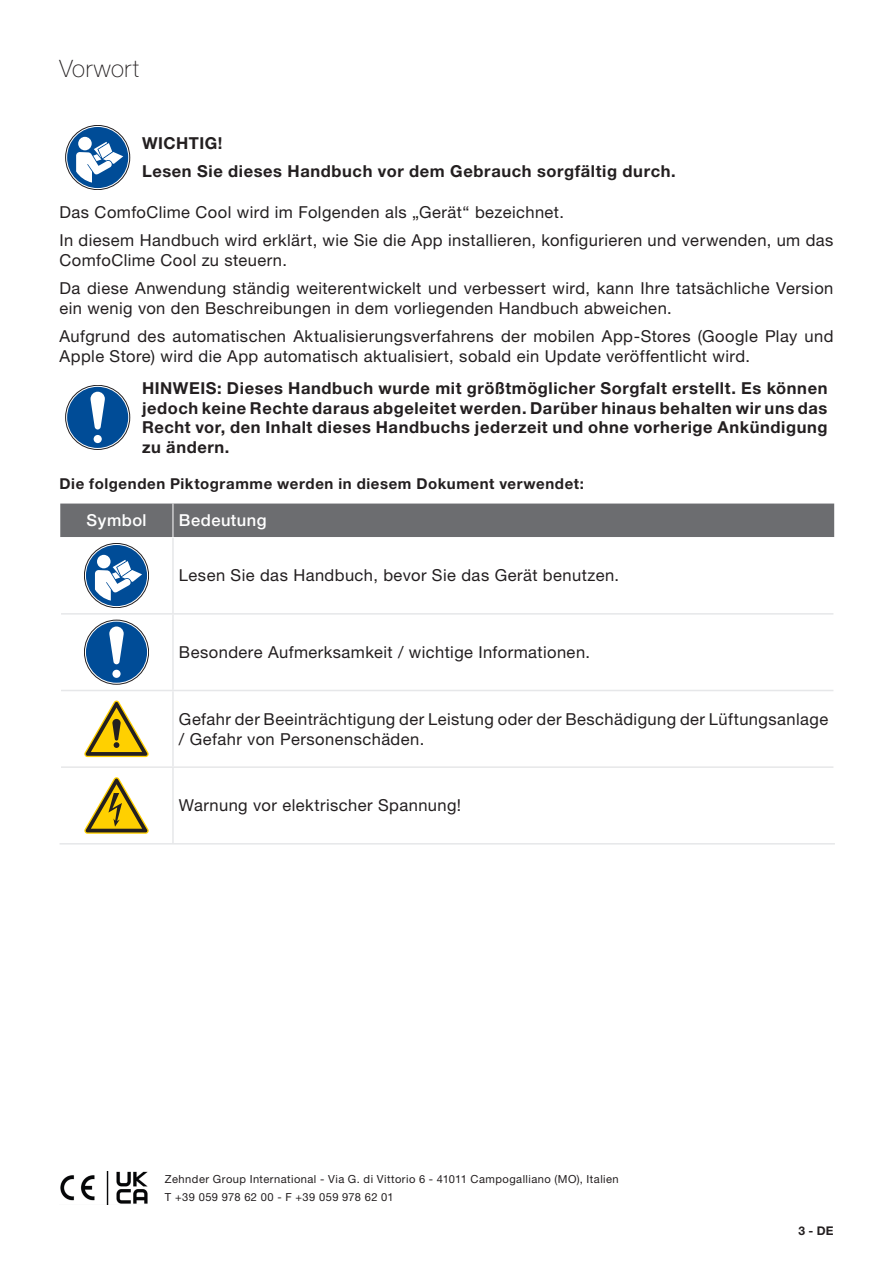
<style>
.page{position:relative;width:893px;height:1263px;background:#fff}
.page>*{position:absolute;margin:0;border:0;box-sizing:border-box;transform-origin:0 0}
.t1{font:100 24px "Helvetica Neue LT Pro";letter-spacing:.025em;color:#231f20}
.t2{font:16.5px/28.2px "Helvetica Neue LT Pro";letter-spacing:.025em;color:#231f20}
.t3{font:700 16.5px/19.5px "Helvetica Neue LT Pro";letter-spacing:.035em;color:#231f20}
.t4{font:500 16.5px "Helvetica Neue LT Pro";letter-spacing:.03em;color:#fff}
.t5{font:700 15px "Helvetica Neue LT Pro";letter-spacing:.04em;color:#231f20}
.t6{font:700 12px "Helvetica Neue LT Pro";color:#231f20}
.t7{font:11.1px/17.5px "Helvetica Neue LT Pro";letter-spacing:.04em;color:#231f20}
</style>
<div class="page">
<svg style="left:66px;top:125px;width:64px;height:65px"></svg>
<div style="left:66px;top:125px;width:64px;height:65px;border:1px solid #231f20;border-radius:50%"></div>
<div style="left:67px;top:127px;width:61px;height:61px;background:#004c97;border-radius:50%"></div>
<svg style="left:76px;top:142px;width:47px;height:41px"></svg>
<div style="left:78px;top:137px;width:14px;height:13px;background:#fff;border-radius:50%"></div>
<svg style="left:66px;top:385px;width:64px;height:64px"></svg>
<div style="left:66px;top:385px;width:64px;height:65px;border:1px solid #231f20;border-radius:50%"></div>
<div style="left:67px;top:387px;width:61px;height:61px;background:#004c97;border-radius:50%"></div>
<svg style="left:91px;top:392px;width:14px;height:37px"></svg>
<div style="left:94px;top:435px;width:8px;height:8px;background:#fff;border-radius:50%"></div>
<div style="left:60px;top:503px;width:774px;height:34px;background:#6c6d70"></div>
<hr style="left:173px;top:503px;width:1px;height:34px;background:#fff">
<hr style="left:172px;top:538px;width:2px;height:75px;background:#e6e7e9">
<hr style="left:61px;top:613px;width:112px;height:2px;background:#e6e7e9">
<hr style="left:173px;top:613px;width:660px;height:2px;background:#e6e7e9">
<hr style="left:172px;top:615px;width:2px;height:75px;background:#e6e7e9">
<hr style="left:61px;top:690px;width:112px;height:1px;background:#e6e7e9">
<hr style="left:173px;top:690px;width:660px;height:1px;background:#e6e7e9">
<hr style="left:172px;top:691px;width:2px;height:75px;background:#e6e7e9">
<hr style="left:61px;top:766px;width:112px;height:2px;background:#e6e7e9">
<hr style="left:173px;top:766px;width:660px;height:2px;background:#e6e7e9">
<hr style="left:172px;top:768px;width:2px;height:75px;background:#e6e7e9">
<hr style="left:60px;top:843px;width:113px;height:1px;background:#e6e7e9">
<hr style="left:173px;top:843px;width:662px;height:1px;background:#e6e7e9">
<svg style="left:84px;top:543px;width:65px;height:65px"></svg>
<div style="left:84px;top:543px;width:65px;height:65px;border:1px solid #231f20;border-radius:50%"></div>
<div style="left:86px;top:545px;width:61px;height:61px;background:#004c97;border-radius:50%"></div>
<svg style="left:95px;top:560px;width:47px;height:41px"></svg>
<div style="left:97px;top:555px;width:14px;height:13px;background:#fff;border-radius:50%"></div>
<svg style="left:84px;top:620px;width:65px;height:64px"></svg>
<div style="left:84px;top:620px;width:65px;height:64px;border:1px solid #231f20;border-radius:50%"></div>
<div style="left:86px;top:622px;width:61px;height:61px;background:#004c97;border-radius:50%"></div>
<svg style="left:109px;top:626px;width:15px;height:38px"></svg>
<div style="left:112px;top:670px;width:9px;height:8px;background:#fff;border-radius:50%"></div>
<svg style="left:84px;top:700px;width:65px;height:57px"></svg>
<svg style="left:84px;top:777px;width:65px;height:57px"></svg>
<img style="left:60px;top:1171px;width:88px;height:33px">
<h1 class="t1" style="left:60px;top:54px;width:81px">Vorwort</h1>
<p class="t3" style="left:142px;top:129px;width:535px;line-height:28px">WICHTIG!<br>Lesen Sie dieses Handbuch vor dem Gebrauch sorgfältig durch.</p>
<p class="t2" style="left:60px;top:198px;width:775px">Das ComfoClime Cool wird im Folgenden als „Gerät“ bezeichnet.<br>In diesem Handbuch wird erklärt, wie Sie die App installieren, konfigurieren und verwenden, um das</p>
<p class="t2" style="left:60px;top:246px;width:775px">ComfoClime Cool zu steuern.<br>Da diese Anwendung ständig weiterentwickelt und verbessert wird, kann Ihre tatsächliche Version</p>
<p class="t2" style="left:60px;top:293px;width:775px">ein wenig von den Beschreibungen in dem vorliegenden Handbuch abweichen.<br>Aufgrund des automatischen Aktualisierungsverfahrens der mobilen App-Stores (Google Play und</p>
<p class="t2" style="left:60px;top:341px;width:692px">Apple Store) wird die App automatisch aktualisiert, sobald ein Update veröffentlicht wird.</p>
<p class="t3" style="left:142px;top:378px;width:687px;text-align:justify">HINWEIS: Dieses Handbuch wurde mit größtmöglicher Sorgfalt erstellt. Es können jedoch keine Rechte daraus abgeleitet werden. Darüber hinaus behalten wir uns das Recht vor, den Inhalt dieses Handbuchs jederzeit und ohne vorherige Ankündigung zu ändern.</p>
<p class="t5" style="left:60px;top:474px;width:526px">Die folgenden Piktogramme werden in diesem Dokument verwendet:</p>
<p class="t4" style="left:87px;top:511px;width:62px">Symbol</p>
<p class="t4" style="left:179px;top:511px;width:89px">Bedeutung</p>
<p class="t2" style="left:179px;top:561px;width:442px">Lesen Sie das Handbuch, bevor Sie das Gerät benutzen.</p>
<p class="t2" style="left:179px;top:638px;width:413px">Besondere Aufmerksamkeit / wichtige Informationen.</p>
<p class="t2" style="left:179px;top:709px;width:651px;line-height:19.6px">Gefahr der Beeinträchtigung der Leistung oder der Beschädigung der Lüftungsanlage / Gefahr von Personenschäden.</p>
<p class="t2" style="left:179px;top:791px;width:284px">Warnung vor elektrischer Spannung!</p>
<p class="t7" style="left:165px;top:1170px;width:455px">Zehnder Group International - Via G. di Vittorio 6 - 41011 Campogalliano (MO), Italien<br>T +39 059 978 62 00 - F +39 059 978 62 01</p>
<p class="t6" style="left:798px;top:1223px;width:36px">3 - DE</p>
</div>
